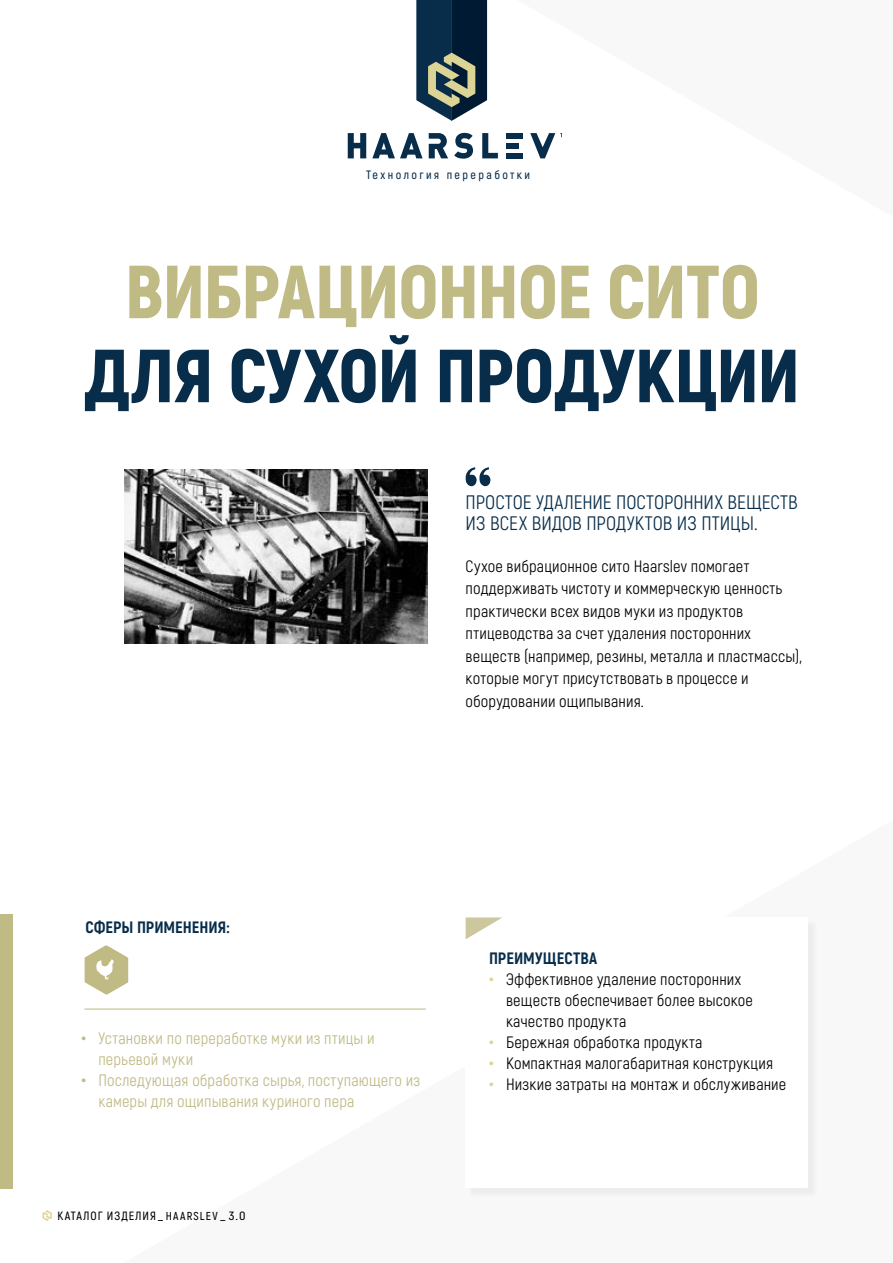
<style>
.page{position:relative;width:893px;height:1263px;background:#fff}
.page>*{position:absolute;margin:0;border:0;box-sizing:border-box;transform-origin:0 0}
.t1{font:900 75px "Akrobat";letter-spacing:-.005em;color:#082d4a}
.t2{font:900 75px "Akrobat";letter-spacing:-.015em;color:#c0ba84}
.t3{font:19.5px/21px "Akrobat";color:#082d4a}
.t4{font:16.5px/22.5px "Akrobat";letter-spacing:.01em;color:#000}
.t5{font:16.5px/21px "Akrobat";letter-spacing:.01em;color:#c0ba84}
.t6{font:800 16.5px "Akrobat";color:#082d4a}
.t7{font:600 12.15px "Akrobat";letter-spacing:.2em;color:#082d4a}
.t8{font:600 12px "Akrobat";letter-spacing:.085em;color:#000}
.s1{font-weight:700;font-size:22.5px}
.s2{font-size:11.55px}
.s3{font-weight:700;font-size:22.5px;color:#dcd494}
</style>
<div class="page">
<svg style="left:348px;top:133px;width:18px;height:25px"></svg>
<svg style="left:372px;top:133px;width:51px;height:25px"></svg>
<svg style="left:429px;top:133px;width:19px;height:25px"></svg>
<svg style="left:454px;top:133px;width:19px;height:26px"></svg>
<svg style="left:482px;top:133px;width:13px;height:25px"></svg>
<svg style="left:416px;top:0;width:71px;height:121px;background:#3b525c"></svg>
<img style="left:124px;top:470px;width:303px;height:173px">
<svg style="left:43px;top:1210px;width:9px;height:11px"></svg>
<div style="left:467px;top:920px;width:351px;height:278px;background:#eee"></div>
<div style="left:466px;top:917px;width:342px;height:271px;background:#fff"></div>
<svg style="left:466px;top:917px;width:36px;height:22px"></svg>
<svg style="left:85px;top:945px;width:43px;height:50px"></svg>
<hr style="left:84px;top:1009px;width:342px;height:1px;background:#c0ba84">
<div style="left:0;top:914px;width:13px;height:274px;background:#c0ba84"></div>
<svg style="left:465px;top:467px;width:26px;height:20px"></svg>
<p class="t7" style="left:366px;top:168px;width:166px">Технология переработки</p>
<h1 class="t2" style="left:125px;top:243px;width:637px">ВИБРАЦИОННОЕ СИТО</h1>
<h1 class="t1" style="left:85px;top:327px;width:717px">ДЛЯ СУХОЙ ПРОДУКЦИИ</h1>
<p class="t3" style="left:466px;top:492px;width:334px">ПРОСТОЕ УДАЛЕНИЕ ПОСТОРОННИХ ВЕЩЕСТВ<br>ИЗ ВСЕХ ВИДОВ ПРОДУКТОВ ИЗ ПТИЦЫ.</p>
<p class="t4" style="left:466px;top:555px;width:338px">Сухое вибрационное сито Haarslev помогает поддерживать чистоту и коммерческую ценность практически всех видов муки из продуктов птицеводства за счет удаления посторонних веществ (например, резины, металла и пластмассы), которые могут присутствовать в процессе и оборудовании ощипывания.</p>
<p class="t6" style="left:86px;top:916px;width:145px">СФЕРЫ ПРИМЕНЕНИЯ:</p>
<p class="t5" style="left:98px;top:1028px;width:278px;text-indent:-17px"><span class="s1">•</span> Установки по переработке муки из птицы и перьевой муки</p>
<p class="t5" style="left:98px;top:1070px;width:323px;text-indent:-17px"><span class="s1">•</span> Последующая обработка сырья, поступающего из камеры для ощипывания куриного пера</p>
<p class="t8" style="left:57px;top:1208px;width:190px">КАТАЛОГ ИЗДЕЛИЯ_<span class="s2">HAARSLEV</span>_ 3.0</p>
<p class="t6" style="left:489px;top:948px;width:110px">ПРЕИМУЩЕСТВА</p>
<p class="t4" style="left:506px;top:969px;width:248px;line-height:21px;text-indent:-17px"><span class="s3">•</span> Эффективное удаление посторонних веществ обеспечивает более высокое качество продукта</p>
<p class="t4" style="left:489px;top:1031px;width:215px"><span class="s3">•</span> Бережная обработка продукта</p>
<p class="t4" style="left:489px;top:1052px;width:286px"><span class="s3">•</span> Компактная малогабаритная конструкция</p>
<p class="t4" style="left:489px;top:1073px;width:299px"><span class="s3">•</span> Низкие затраты на монтаж и обслуживание</p>
</div>
